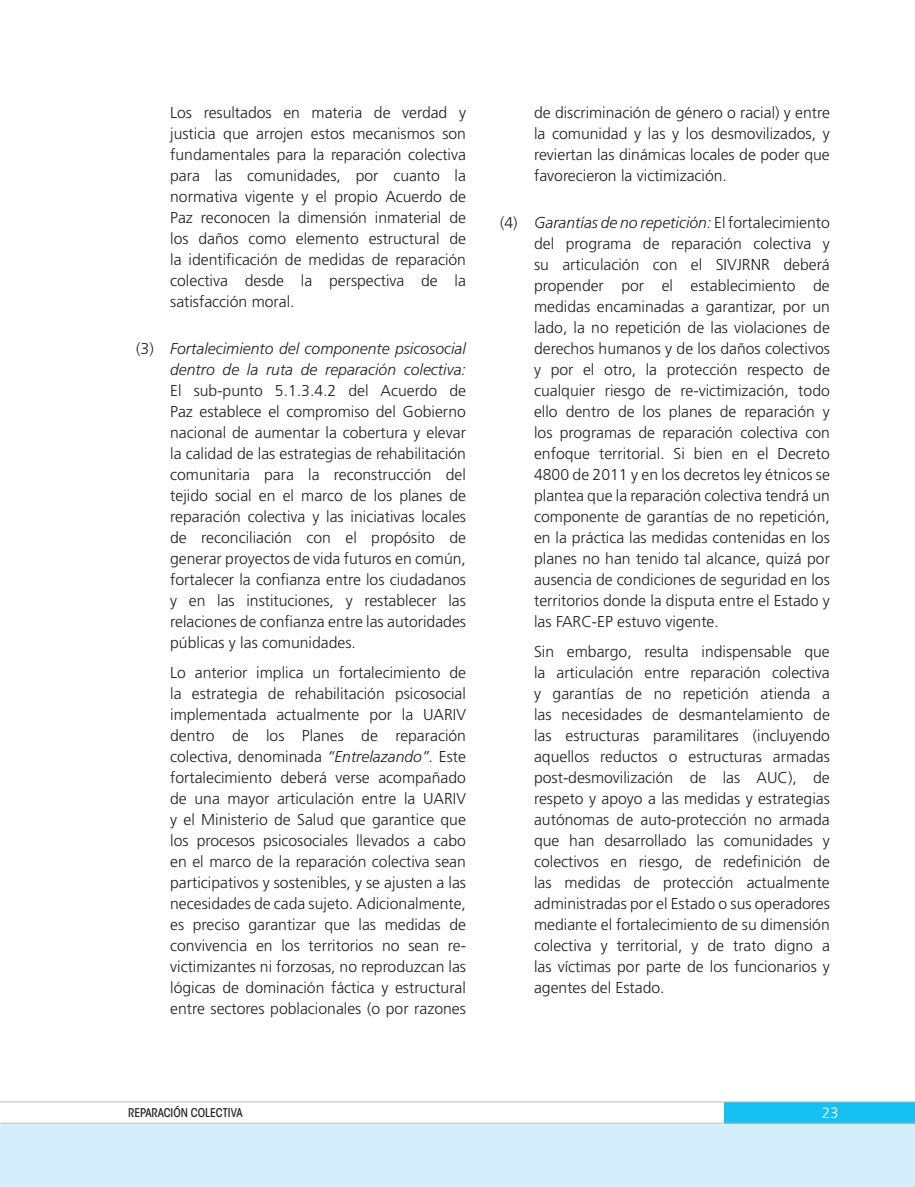
<style>
.page{position:relative;width:915px;height:1187px;background:#fff}
.page>*{position:absolute;margin:0;border:0;box-sizing:border-box;transform-origin:0 0}
.numeracion_despues{font:300 15.75px/21px "Frutiger LT Std";color:#231f20;text-align:justify}
.numeracion{font:300 15.75px/21px "Frutiger LT Std";color:#231f20;text-align:justify}
.t1{font:300 15px "Frutiger LT Std";color:#fff}
.t2{font:500 condensed 12px "ITC Avant Garde Std";color:#231f20}
.s1{font-style:italic}
</style>
<div class="page">
<div style="left:0;top:1101px;width:914px;height:85px;background:#d4effb"></div>
<div style="left:723px;top:1101px;width:191px;height:22px;background:#15c0f2"></div>
<div style="left:0;top:1101px;width:723px;height:22px;background:#fff"></div>
<hr style="left:0;top:1101px;width:914px;height:1px;background:#bcbdc0">
<hr style="left:0;top:1122px;width:914px;height:1px;background:#bcbdc0">
<p class="numeracion_despues" style="left:170px;top:102px;width:297px">Los resultados en materia de verdad y justicia que arrojen estos mecanismos son fundamentales para la reparación colectiva para las comunidades, por cuanto la normativa vigente y el propio Acuerdo de Paz reconocen la dimensión inmaterial de los daños como elemento estructural de la identificación de medidas de reparación colectiva desde la perspectiva de la satisfacción moral.</p>
<p class="numeracion" style="left:170px;top:338px;width:297px;text-indent:-34px">(3) <span class="s1">Fortalecimiento del componente psicosocial dentro de la ruta de reparación colectiva:<br></span>El sub-punto 5.1.3.4.2 del Acuerdo de Paz establece el compromiso del Gobierno nacional de aumentar la cobertura y elevar la calidad de las estrategias de rehabilitación comunitaria para la reconstrucción del tejido social en el marco de los planes de reparación colectiva y las iniciativas locales de reconciliación con el propósito de generar proyectos de vida futuros en común, fortalecer la confianza entre los ciudadanos y en las instituciones, y restablecer las relaciones de confianza entre las autoridades públicas y las comunidades.</p>
<p class="numeracion_despues" style="left:170px;top:661px;width:297px">Lo anterior implica un fortalecimiento de la estrategia de rehabilitación psicosocial implementada actualmente por la UARIV dentro de los Planes de reparación colectiva, denominada <span class="s1">“Entrelazando”.</span> Este fortalecimiento deberá verse acompañado de una mayor articulación entre la UARIV y el Ministerio de Salud que garantice que los procesos psicosociales llevados a cabo en el marco de la reparación colectiva sean participativos y sostenibles, y se ajusten a las necesidades de cada sujeto. Adicionalmente, es preciso garantizar que las medidas de convivencia en los territorios no sean re&shy;victimizantes ni forzosas, no reproduzcan las lógicas de dominación fáctica y estructural entre sectores poblacionales (o por razones</p>
<p class="numeracion_despues" style="left:534px;top:102px;width:297px">de discriminación de género o racial) y entre la comunidad y las y los desmovilizados, y reviertan las dinámicas locales de poder que favorecieron la victimización.</p>
<p class="numeracion" style="left:534px;top:212px;width:297px;text-indent:-34px">(4) <span class="s1">Garantías de no repetición:</span> El fortalecimiento del programa de reparación colectiva y su articulación con el SIVJRNR deberá propender por el establecimiento de medidas encaminadas a garantizar, por un lado, la no repetición de las violaciones de derechos humanos y de los daños colectivos y por el otro, la protección respecto de cualquier riesgo de re-victimización, todo ello dentro de los planes de reparación y los programas de reparación colectiva con enfoque territorial. Si bien en el Decreto 4800 de 2011 y en los decretos ley étnicos se plantea que la reparación colectiva tendrá un componente de garantías de no repetición, en la práctica las medidas contenidas en los planes no han tenido tal alcance, quizá por ausencia de condiciones de seguridad en los territorios donde la disputa entre el Estado y las FARC-EP estuvo vigente.</p>
<p class="numeracion_despues" style="left:534px;top:640px;width:297px">Sin embargo, resulta indispensable que la articulación entre reparación colectiva y garantías de no repetición atienda a las necesidades de desmantelamiento de las estructuras paramilitares (incluyendo aquellos reductos o estructuras armadas post-desmovilización de las AUC), de respeto y apoyo a las medidas y estrategias autónomas de auto-protección no armada que han desarrollado las comunidades y colectivos en riesgo, de redefinición de las medidas de protección actualmente administradas por el Estado o sus operadores mediante el fortalecimiento de su dimensión colectiva y territorial, y de trato digno a las víctimas por parte de los funcionarios y agentes del Estado.</p>
<p class="t2" style="left:128px;top:1105px;width:116px">REPARACIÓN COLECTIVA</p>
<p class="t1" style="left:821px;top:1104px;width:18px">23</p>
</div>
